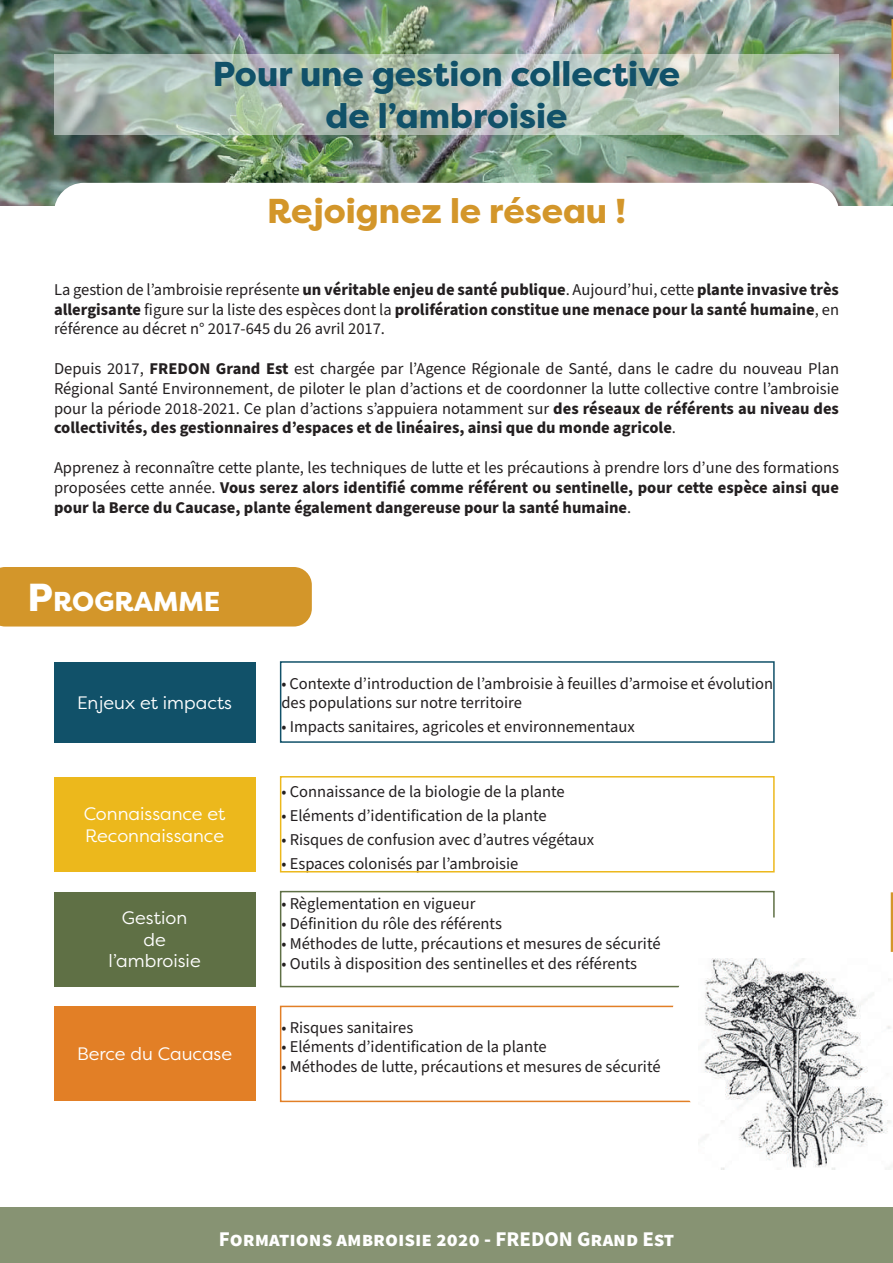
<style>
.page{position:relative;width:893px;height:1263px;background:#fff}
.page>*{position:absolute;margin:0;border:0;box-sizing:border-box;transform-origin:0 0}
.t1{font:800 34.5px/41.4px "Filson Pro";color:#115169;text-align:center}
.t2{font:800 34.5px "Filson Pro";color:#d3962a}
.t3{font:800 27.3px "Filson Pro";color:#fff}
.t4{font:700 21px "Source Sans Pro";color:#fff}
.t5{font:18px/21.6px "Filson Pro";color:#fff}
.t6{font:16.5px/19.8px "Source Sans Pro";color:#231f20;text-align:justify}
.t7{font:700 16.5px/19.8px "Source Sans Pro";color:#231f20;text-align:justify}
.s1{font-weight:700}
.s2{font-weight:400}
.s3{font-size:39px}
</style>
<div class="page">
<img style="left:0;top:0;width:893px;height:206px">
<div style="left:54px;top:183px;width:785px;height:59px;background:#fff;border-radius:30px"></div>
<svg style="left:54px;top:54px;width:785px;height:81px;background:#b5c3b8"></svg>
<div style="left:0;top:567px;width:312px;height:59px;background:#d3962a"></div>
<div style="left:54px;top:662px;width:201px;height:80px;background:#115169"></div>
<div style="left:280px;top:661px;width:495px;height:82px;border:2px solid #115169"></div>
<div style="left:280px;top:776px;width:495px;height:96px;border:2px solid #ecb81c"></div>
<div style="left:54px;top:777px;width:201px;height:95px;background:#ecb81c"></div>
<div style="left:280px;top:891px;width:495px;height:96px;border:2px solid #5f7045"></div>
<div style="left:54px;top:891px;width:201px;height:95px;background:#5f7045"></div>
<div style="left:280px;top:1006px;width:495px;height:96px;border:2px solid #e27f26"></div>
<div style="left:54px;top:1006px;width:201px;height:95px;background:#e27f26"></div>
<div style="left:670px;top:917px;width:202px;height:231px;background:#fff;border-radius:50%"></div>
<img style="left:701px;top:958px;width:191px;height:211px">
<div style="left:0;top:1208px;width:893px;height:55px;background:#879373"></div>
<svg style="left:891px;top:19px;width:2px;height:60px"></svg>
<svg style="left:891px;top:892px;width:2px;height:60px"></svg>
<h1 class="t1" style="left:213px;top:54px;width:469px">Pour une gestion collective de l’ambroisie</h1>
<h1 class="t2" style="left:267px;top:190px;width:360px">Rejoignez le réseau !</h1>
<p class="t6" style="left:54px;top:280px;width:786px">La gestion de l’ambroisie représente <span class="s1">un véritable enjeu de santé publique</span>. Aujourd’hui, cette <span class="s1">plante invasive très allergisante</span> figure sur la liste des espèces dont la <span class="s1">prolifération constitue une menace pour la santé humaine</span>, en référence au décret n° 2017-645 du 26 avril 2017.</p>
<p class="t6" style="left:54px;top:359px;width:787px">Depuis 2017, <span class="s1">FREDON Grand Est</span> est chargée par l’Agence Régionale de Santé, dans le cadre du nouveau Plan Régional Santé Environnement, de piloter le plan d’actions et de coordonner la lutte collective contre l’ambroisie pour la période 2018-2021. Ce plan d’actions s’appuiera notamment sur <span class="s1">des réseaux de référents au niveau des collectivités, des gestionnaires d’espaces et de linéaires, ainsi que du monde agricole</span>.</p>
<p class="t7" style="left:54px;top:458px;width:786px"><span class="s2">Apprenez à reconnaître cette plante, les techniques de lutte et les précautions à prendre lors d’une des formations proposées cette année.</span> Vous serez alors identifié comme référent ou sentinelle, pour cette espèce ainsi que pour la Berce du Caucase, plante également dangereuse pour la santé humaine<span class="s2">.</span></p>
<h2 class="t3" style="left:28px;top:584px;width:194px"><span class="s3">P</span>ROGRAMME</h2>
<p class="t5" style="left:77px;top:691px;width:156px">Enjeux et impacts</p>
<p class="t5" style="left:84px;top:802px;width:143px">Connaissance et<br>Reconnaissance</p>
<p class="t5" style="left:108px;top:906px;width:94px;text-align:center">Gestion<br>de l’ambroisie</p>
<p class="t5" style="left:77px;top:1043px;width:157px">Berce du Caucase</p>
<p class="t6" style="left:281px;top:674px;width:493px">• Contexte d’introduction de l’ambroisie à feuilles d’armoise et évolution des populations sur notre territoire</p>
<p class="t6" style="left:281px;top:717px;width:355px">• Impacts sanitaires, agricoles et environnementaux</p>
<p class="t6" style="left:281px;top:782px;width:285px">• Connaissance de la biologie de la plante</p>
<p class="t6" style="left:281px;top:806px;width:267px">• Eléments d’identification de la plante</p>
<p class="t6" style="left:281px;top:830px;width:314px">• Risques de confusion avec d’autres végétaux</p>
<p class="t6" style="left:281px;top:854px;width:238px">• Espaces colonisés par l’ambroisie</p>
<p class="t6" style="left:281px;top:894px;width:195px">• Règlementation en vigueur</p>
<p class="t6" style="left:281px;top:914px;width:222px">• Définition du rôle des référents</p>
<p class="t6" style="left:281px;top:934px;width:381px">• Méthodes de lutte, précautions et mesures de sécurité</p>
<p class="t6" style="left:281px;top:954px;width:357px">• Outils à disposition des sentinelles et des référents</p>
<p class="t6" style="left:281px;top:1018px;width:133px">• Risques sanitaires</p>
<p class="t6" style="left:281px;top:1037px;width:267px">• Eléments d’identification de la plante</p>
<p class="t6" style="left:281px;top:1057px;width:381px">• Méthodes de lutte, précautions et mesures de sécurité</p>
<p class="t4" style="left:219px;top:1225px;width:457px">Formations ambroisie 2020 - FREDON Grand Est</p>
</div>
